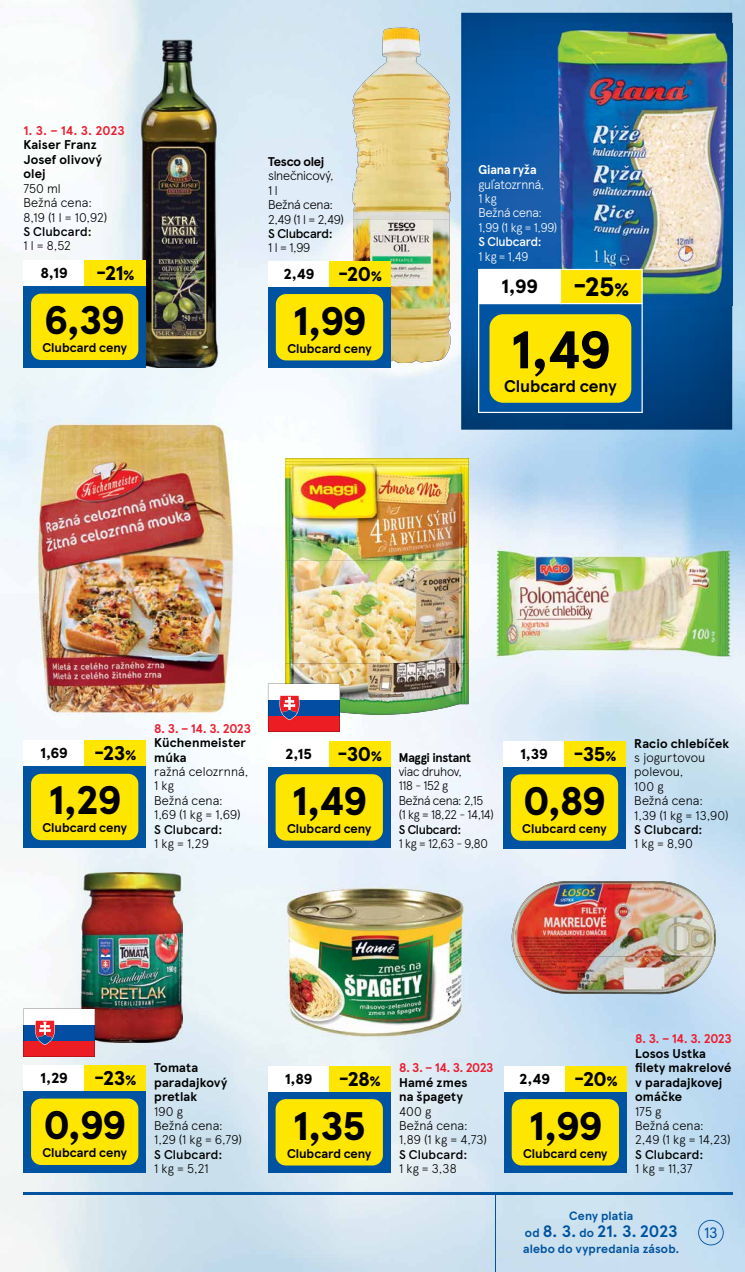
<style>
.page{position:relative;width:745px;height:1272px;background:#fff}
.page>*{position:absolute;margin:0;border:0;box-sizing:border-box;transform-origin:0 0}
.t1{font:900 52.8px "TESCO Modern";color:#000}
.t2{font:900 39.6px "TESCO Modern";letter-spacing:-.035em;color:#000}
.t3{font:900 26.4px "TESCO Modern";color:#000}
.t4{font:900 19.8px "TESCO Modern";letter-spacing:-.03em;color:#000}
.t5{font:900 19.2px "TESCO Modern";color:#000}
.t6{font:700 16.8px "TESCO Modern";letter-spacing:-.005em;color:#000}
.t7{font:700 16.5px "TESCO Modern";letter-spacing:-.02em;color:#00539f}
.t8{font:15px "TESCO Modern";color:#00539f}
.t9{font:900 14.4px "TESCO Modern";letter-spacing:-.015em;color:#000}
.t10{font:300 12.6px/14.4px "TESCO Modern";color:#000}
.t11{font:700 12.6px/14.4px "TESCO Modern";letter-spacing:.005em;color:#000}
.t12{font:300 12.6px/14.4px "TESCO Modern";letter-spacing:-.025em;color:#000}
.t13{font:500 12.6px "TESCO Modern";letter-spacing:.01em;color:#000}
.t14{font:700 12.6px "TESCO Modern";letter-spacing:-.035em;color:#ed1c2e}
.t15{font:300 12.6px/14.4px "TESCO Modern";letter-spacing:-.015em;color:#fff}
.t16{font:500 12.6px "TESCO Modern";letter-spacing:-.02em;color:#000}
.t17{font:500 12.6px "TESCO Modern";letter-spacing:-.015em;color:#fff}
.t18{font:700 12.6px "TESCO Modern";letter-spacing:-.02em;color:#000}
.t19{font:700 12.6px "TESCO Modern";letter-spacing:-.005em;color:#fff}
.t20{font:700 12px "TESCO Modern";letter-spacing:.015em;color:#00539f}
.s1{font-size:13.5px}
.s2{font-size:19.8px}
.s3{font-size:18px}
.s4{font-weight:900;font-size:19.8px}
.s5{font-weight:900;font-size:13.5px}
.s6{font-weight:700}
.s7{font-size:12px}
</style>
<div class="page">
<img style="left:0;top:0;width:744px;height:1271px">
<svg style="left:697px;top:1219px;width:26px;height:26px"></svg>
<hr style="left:495px;top:1193px;width:1px;height:78px;background:#00539f">
<svg style="left:461px;top:13px;width:270px;height:416px;background:#054d93"></svg>
<img style="left:511px;top:881px;width:204px;height:75px">
<img style="left:515px;top:956px;width:197px;height:38px">
<img style="left:286px;top:885px;width:179px;height:152px">
<img style="left:285px;top:458px;width:183px;height:256px">
<img style="left:81px;top:872px;width:102px;height:170px">
<img style="left:137px;top:40px;width:84px;height:328px">
<img style="left:535px;top:23px;width:209px;height:282px">
<img style="left:491px;top:541px;width:243px;height:122px">
<img style="left:21px;top:418px;width:217px;height:301px">
<img style="left:352px;top:28px;width:98px;height:335px">
<div style="left:23px;top:766px;width:123px;height:81px;background:#0053a1"></div>
<div style="left:31px;top:773px;width:107px;height:67px;background:#ffe600;border-radius:10px"></div>
<div style="left:23px;top:740px;width:62px;height:26px;background:#fff"></div>
<div style="left:85px;top:740px;width:61px;height:26px;background:#ffe600"></div>
<div style="left:503px;top:766px;width:122px;height:82px;background:#0053a1"></div>
<div style="left:510px;top:774px;width:107px;height:66px;background:#ffe600;border-radius:10px"></div>
<div style="left:503px;top:741px;width:61px;height:25px;background:#fff"></div>
<div style="left:564px;top:741px;width:61px;height:25px;background:#ffe600"></div>
<svg style="left:478px;top:269px;width:164px;height:144px;background:#c8c948"></svg>
<div style="left:23px;top:286px;width:123px;height:82px;background:#0053a1"></div>
<div style="left:31px;top:294px;width:107px;height:66px;background:#ffe600;border-radius:10px"></div>
<div style="left:23px;top:260px;width:62px;height:26px;background:#fff"></div>
<div style="left:85px;top:260px;width:61px;height:26px;background:#ffe600"></div>
<svg style="left:23px;top:1008px;width:72px;height:48px"></svg>
<div style="left:23px;top:1090px;width:123px;height:82px;background:#0053a1"></div>
<div style="left:31px;top:1098px;width:107px;height:66px;background:#ffe600;border-radius:10px"></div>
<div style="left:23px;top:1065px;width:62px;height:25px;background:#fff"></div>
<div style="left:85px;top:1065px;width:61px;height:25px;background:#ffe600"></div>
<div style="left:268px;top:766px;width:122px;height:82px;background:#0053a1"></div>
<div style="left:275px;top:774px;width:107px;height:66px;background:#ffe600;border-radius:10px"></div>
<div style="left:268px;top:741px;width:61px;height:25px;background:#fff"></div>
<div style="left:329px;top:741px;width:61px;height:25px;background:#ffe600"></div>
<div style="left:268px;top:1091px;width:122px;height:82px;background:#0053a1"></div>
<div style="left:275px;top:1099px;width:107px;height:66px;background:#ffe600;border-radius:10px"></div>
<div style="left:268px;top:1065px;width:61px;height:26px;background:#fff"></div>
<div style="left:329px;top:1065px;width:61px;height:26px;background:#ffe600"></div>
<div style="left:503px;top:1091px;width:123px;height:82px;background:#0053a1"></div>
<div style="left:511px;top:1099px;width:107px;height:66px;background:#ffe600;border-radius:10px"></div>
<div style="left:503px;top:1065px;width:62px;height:26px;background:#fff"></div>
<div style="left:565px;top:1065px;width:61px;height:26px;background:#ffe600"></div>
<div style="left:268px;top:286px;width:122px;height:82px;background:#0053a1"></div>
<div style="left:276px;top:294px;width:107px;height:66px;background:#ffe600;border-radius:10px"></div>
<div style="left:268px;top:261px;width:61px;height:25px;background:#fff"></div>
<div style="left:329px;top:261px;width:61px;height:25px;background:#ffe600"></div>
<svg style="left:268px;top:683px;width:71px;height:48px"></svg>
<hr style="left:23px;top:1191px;width:709px;height:3px;background:#00539f">
<p class="t14" style="left:23px;top:121px;width:103px">1. 3. – 14. 3. 2023</p>
<p class="t11" style="left:23px;top:137px;width:80px">Kaiser Franz<br>Josef olivový olej</p>
<p class="t10" style="left:23px;top:180px;width:85px">750 ml<br>Bežná cena:<br>8,19 (1 l = 10,92)</p>
<p class="t13" style="left:23px;top:222px;width:70px">S Clubcard:</p>
<p class="t10" style="left:23px;top:238px;width:49px">1 l = 8,52</p>
<p class="t9" style="left:40px;top:262px;width:29px">8,19</p>
<h3 class="t4" style="left:96px;top:258px;width:40px">- 21 <span class="s1">%</span></h3>
<h2 class="t2" style="left:45px;top:290px;width:81px">6,39</h2>
<p class="t11" style="left:43px;top:340px;width:86px">Clubcard ceny</p>
<p class="t18" style="left:268px;top:152px;width:58px">Tesco olej</p>
<p class="t12" style="left:268px;top:168px;width:77px">slnečnicový,<br>1 l<br>Bežná cena:<br>2,49 (1 l = 2,49)</p>
<p class="t16" style="left:268px;top:224px;width:66px">S Clubcard:</p>
<p class="t10" style="left:268px;top:240px;width:43px">1 l = 1,99</p>
<p class="t9" style="left:283px;top:263px;width:100px">2,49 <span class="s2">- 20</span> <sub>%</sub></p>
<h2 class="t2" style="left:292px;top:290px;width:75px">1,99</h2>
<p class="t11" style="left:287px;top:340px;width:86px">Clubcard ceny</p>
<p class="t19" style="left:478px;top:160px;width:59px">Giana ryža</p>
<p class="t15" style="left:478px;top:176px;width:80px">guľatozrnná,<br>1 kg<br>Bežná cena:<br>1,99 (1 kg = 1,99)</p>
<p class="t17" style="left:478px;top:232px;width:65px">S Clubcard:</p>
<p class="t15" style="left:478px;top:248px;width:51px">1 kg = 1,49</p>
<h3 class="t5" style="left:500px;top:272px;width:38px">1,99</h3>
<h3 class="t3" style="left:572px;top:266px;width:58px">- 25 <span class="s3">%</span></h3>
<h1 class="t1" style="left:509px;top:309px;width:102px">1,49</h1>
<h3 class="t6" style="left:504px;top:373px;width:114px">Clubcard ceny</h3>
<p class="t14" style="left:154px;top:718px;width:98px">8. 3. – 14. 3. 2023</p>
<p class="t9" style="left:40px;top:742px;width:29px">1,69</p>
<h3 class="t4" style="left:94px;top:738px;width:44px">- 23 <span class="s1">%</span></h3>
<p class="t11" style="left:154px;top:734px;width:93px">Küchenmeister múka</p>
<p class="t10" style="left:154px;top:763px;width:96px">ražná celozrnná,<br>1 kg<br>Bežná cena:<br>1,69 (1 kg = 1,69)</p>
<p class="t13" style="left:154px;top:819px;width:70px">S Clubcard:</p>
<p class="t10" style="left:154px;top:835px;width:56px">1 kg = 1,29</p>
<h2 class="t2" style="left:48px;top:770px;width:75px">1,29</h2>
<p class="t11" style="left:43px;top:820px;width:86px">Clubcard ceny</p>
<p class="t9" style="left:285px;top:742px;width:28px">2,15</p>
<p class="t12" style="left:398px;top:749px;width:96px;text-indent:-61px"><span class="s4">- 30</span> <span class="s5">%</span> <span class="s6">Maggi instant </span>viac druhov,<br>118 - 152 g<br>Bežná cena: 2,15<br>(1 kg = 18,22 - 14,14)</p>
<p class="t16" style="left:398px;top:819px;width:64px">S Clubcard:</p>
<p class="t10" style="left:398px;top:835px;width:91px">1 kg = 12,63 - 9,80</p>
<h2 class="t2" style="left:291px;top:770px;width:77px">1,49</h2>
<p class="t11" style="left:287px;top:820px;width:86px">Clubcard ceny</p>
<p class="t9" style="left:519px;top:743px;width:29px">1,39</p>
<h3 class="t4" style="left:573px;top:738px;width:44px">- 35 <span class="s1">%</span></h3>
<h2 class="t2" style="left:523px;top:770px;width:84px">0,89</h2>
<p class="t11" style="left:522px;top:820px;width:86px">Clubcard ceny</p>
<p class="t11" style="left:634px;top:735px;width:96px">Racio chlebíček</p>
<p class="t10" style="left:634px;top:749px;width:96px">s jogurtovou polevou,<br>100 g<br>Bežná cena:<br>1,39 (1 kg = 13,90)</p>
<p class="t13" style="left:634px;top:820px;width:70px">S Clubcard:</p>
<p class="t10" style="left:634px;top:835px;width:60px">1 kg = 8,90</p>
<p class="t9" style="left:40px;top:1067px;width:29px">1,29</p>
<h3 class="t4" style="left:94px;top:1063px;width:44px">- 23 <span class="s1">%</span></h3>
<p class="t11" style="left:154px;top:1059px;width:75px">Tomata paradajkový pretlak</p>
<p class="t10" style="left:154px;top:1102px;width:89px">190 g<br>Bežná cena:<br>1,29 (1 kg = 6,79)</p>
<p class="t13" style="left:154px;top:1144px;width:70px">S Clubcard:</p>
<p class="t10" style="left:154px;top:1160px;width:56px">1 kg = 5,21</p>
<h2 class="t2" style="left:43px;top:1094px;width:84px">0,99</h2>
<p class="t11" style="left:43px;top:1144px;width:86px">Clubcard ceny</p>
<p class="t14" style="left:399px;top:1058px;width:96px">8. 3. – 14. 3. 2023</p>
<p class="t9" style="left:284px;top:1067px;width:29px">1,89</p>
<h3 class="t4" style="left:338px;top:1063px;width:44px">- 28 <span class="s1">%</span></h3>
<p class="t11" style="left:399px;top:1074px;width:70px">Hamé zmes na špagety</p>
<p class="t10" style="left:399px;top:1102px;width:89px">400 g<br>Bežná cena:<br>1,89 (1 kg = 4,73)</p>
<p class="t13" style="left:399px;top:1144px;width:70px">S Clubcard:</p>
<p class="t10" style="left:399px;top:1160px;width:59px">1 kg = 3,38</p>
<h2 class="t2" style="left:292px;top:1095px;width:75px">1,35</h2>
<p class="t11" style="left:287px;top:1145px;width:86px">Clubcard ceny</p>
<p class="t9" style="left:519px;top:1067px;width:100px">2,49 <span class="s2">- 20</span> <sub>%</sub></p>
<h2 class="t2" style="left:528px;top:1095px;width:75px">1,99</h2>
<p class="t11" style="left:523px;top:1145px;width:86px">Clubcard ceny</p>
<p class="t14" style="left:634px;top:1029px;width:98px">8. 3. – 14. 3. 2023</p>
<p class="t11" style="left:634px;top:1045px;width:98px">Losos Ustka filety makrelové v paradajkovej omáčke</p>
<p class="t10" style="left:634px;top:1102px;width:97px">175 g<br>Bežná cena:<br>2,49 (1 kg = 14,23)</p>
<p class="t13" style="left:634px;top:1144px;width:70px">S Clubcard:</p>
<p class="t10" style="left:634px;top:1160px;width:59px">1 kg = 11,37</p>
<p class="t20" style="left:569px;top:1206px;width:65px">Ceny platia</p>
<h3 class="t7" style="left:524px;top:1218px;width:154px"><span class="s7">od</span> 8. 3. <span class="s7">do</span> 21. 3. 2023</h3>
<p class="t20" style="left:522px;top:1239px;width:158px">alebo do vypredania zásob.</p>
<p class="t8" style="left:703px;top:1221px;width:15px">13</p>
</div>
